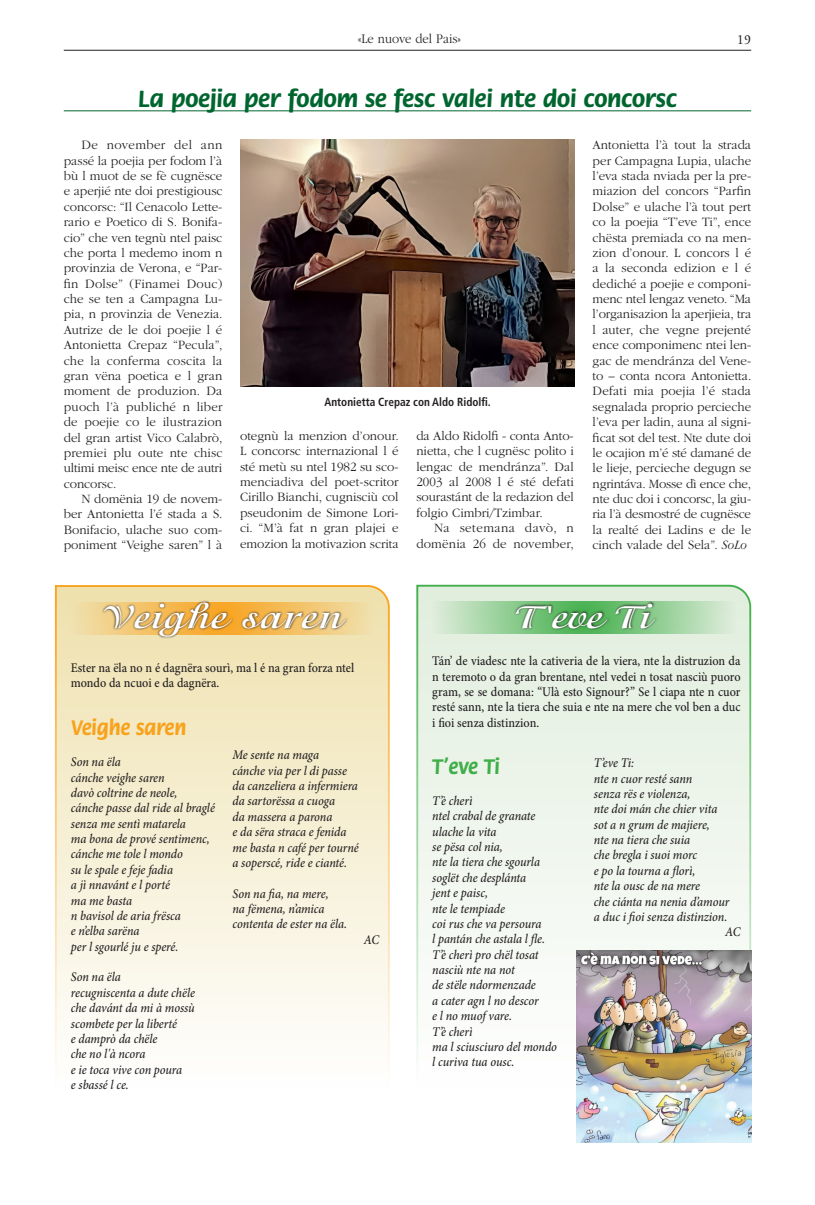
<style>
.page{position:relative;width:815px;height:1205px;background:#fff}
.page>*{position:absolute;margin:0;border:0;box-sizing:border-box;transform-origin:0 0}
.Isadora_38{font:700 34.88px "Isadora Std";letter-spacing:.05em;color:#fff;scale:1.15 1}
.Flora_Bold_12_con_fi{font:700 25px "Flora Std";color:#00652e}
.Tit_18_ITCFlora{font:700 22.5px "Flora Std";color:#f9a21c;scale:.92 1}
.Tit_18_ITCFlora-2{font:700 22.5px "Flora Std";color:#40ae49;scale:.92 1}
.t1{font:300 13.75px "ITC Garamond Std";color:#231f20;scale:.92 1}
.t2{font:13.75px "Giovanni Std";color:#231f20;scale:.94 1}
.Gar_Light_10_6x12_3{font:300 13.25px/15.4px "ITC Garamond Std";color:#231f20;text-align:justify}
.Gar_Light_10_6x12_3-2{font:italic 500 13.25px "Minion Pro";letter-spacing:-.005em;color:#231f20;scale:.92 1}
.Gar_Light_10_6x12_3-3{font:500 13.25px/15.4px "Minion Pro";color:#231f20;text-align:justify;scale:.92 1}
.Did{font:700 condensed 11.75px "Frutiger LT Std";color:#231f20;scale:.96 1}
.s1{font-style:italic}
</style>
<div class="page">
<hr style="left:64px;top:50px;width:687px;height:1px;background:#231f20">
<svg style="left:416px;top:584px;width:336px;height:559px"></svg>
<img style="left:576px;top:950px;width:175px;height:192px">
<svg style="left:431px;top:601px;width:304px;height:33px;background:#b1dab1"></svg>
<svg style="left:513px;top:601px;width:144px;height:30px;background:#5a9f5e"></svg>
<hr style="left:64px;top:111px;width:687px;height:1px;background:#00652e">
<img style="left:240px;top:140px;width:334px;height:246px">
<svg style="left:54px;top:585px;width:336px;height:482px"></svg>
<svg style="left:70px;top:602px;width:304px;height:32px;background:#f0dba2"></svg>
<svg style="left:102px;top:600px;width:247px;height:38px;background:#d0a65b"></svg>
<p class="t1" style="left:358px;top:32px;width:113px">«Le nuove del Pais»</p>
<p class="t2" style="left:737px;top:31px;width:17px">19</p>
<p class="Flora_Bold_12_con_fi" style="left:138px;top:85px;width:540px">La poejia per fodom se fesc valei nte doi concorsc</p>
<p class="Gar_Light_10_6x12_3" style="left:64px;top:138px;width:160px;text-indent:18px">De november del ann passé la poejia per fodom l’à bù l muot de se fè cugnësce e aperjié nte doi prestigiousc concorsc: “Il Cenacolo Lette&shy;rario e Poetico di S. Bonifa&shy;cio” che ven tegnù ntel paisc che porta l medemo inom n provinzia de Verona, e “Par&shy;fin Dolse” (Finamei Douc) che se ten a Campagna Lu&shy;pia, n provinzia de Venezia.<br>Autrize de le doi poejie l é Antonietta Crepaz “Pecula”, che la conferma coscita la gran vëna poetica e l gran moment de produzion. Da puoch l’à publiché n liber de poejie co le ilustrazion del gran artist Vico Calabrò, premiei plu oute nte chisc ultimi meisc ence nte de autri concorsc.</p>
<p class="Gar_Light_10_6x12_3" style="left:64px;top:491px;width:160px;text-indent:18px">N domënia 19 de novem&shy;ber Antonietta l’é stada a S.<br>Bonifacio, ulache suo com&shy;poniment “Veighe saren” l à</p>
<p class="Gar_Light_10_6x12_3" style="left:593px;top:138px;width:160px">Antonietta l’à tout la strada per Campagna Lupia, ulache l’eva stada nviada per la pre&shy;miazion del concors “Parfin Dolse” e ulache l’à tout pert co la poejia “T’eve Ti”, ence chësta premiada co na men&shy;zion d’onour. L concors l é a la seconda edizion e l é dediché a poejie e componi&shy;menc ntel lengaz veneto. “Ma l’organisazion la aperjieia, tra l auter, che vegne prejenté ence componimenc ntei len&shy;gac de mendránza del Vene&shy;to – conta ncora Antonietta.<br>Defati mia poejia l’é stada segnalada proprio percieche l’eva per ladin, auna al signi&shy;ficat sot del test. Nte dute doi le ocajion m’é sté damané de le lieje, percieche degugn se ngrintáva. Mosse dì ence che, nte duc doi i concorsc, la giu&shy;ria l’à desmostré de cugnësce la realté dei Ladins e de le cinch valade del Sela”. <span class="s1">SoLo</span></p>
<p class="Did" style="left:325px;top:395px;width:175px">Antonietta Crepaz con Aldo Ridolfi.</p>
<p class="Gar_Light_10_6x12_3" style="left:240px;top:428px;width:160px">otegnù la menzion d’onour.<br>L concorsc internazional l é sté metù su ntel 1982 su sco&shy;menciadiva del poet-scritor Cirillo Bianchi, cugnisciù col pseudonim de Simone Lori&shy;ci. “M’à fat n gran plajei e emozion la motivazion scrita</p>
<p class="Gar_Light_10_6x12_3" style="left:416px;top:428px;width:159px">da Aldo Ridolfi - conta Anto&shy;nietta, che l cugnësc polito i lengac de mendránza”. Dal 2003 al 2008 l é sté defati sourastánt de la redazion del folgio Cimbri/Tzimbar.</p>
<p class="Gar_Light_10_6x12_3" style="left:416px;top:520px;width:159px;text-align:right">Na setemana davò, n domënia 26 de november,</p>
<p class="Isadora_38" style="left:101px;top:597px;width:211px">Veighe saren</p>
<p class="Gar_Light_10_6x12_3-3" style="left:71px;top:660px;width:309px">Ester na ëla no n é dagnëra sourì, ma l é na gran forza ntel mondo da ncuoi e da dagnëra.</p>
<p class="Tit_18_ITCFlora" style="left:71px;top:716px;width:127px">Veighe saren</p>
<p class="Gar_Light_10_6x12_3-2" style="left:71px;top:753px;width:56px">Son na ёla</p>
<p class="Gar_Light_10_6x12_3-2" style="left:71px;top:768px;width:104px">cánche veighe saren</p>
<p class="Gar_Light_10_6x12_3-2" style="left:71px;top:783px;width:117px">davò coltrine de neole,</p>
<p class="Gar_Light_10_6x12_3-2" style="left:71px;top:799px;width:158px">cánche passe dal ride al braglé</p>
<p class="Gar_Light_10_6x12_3-2" style="left:71px;top:814px;width:127px">senza me sentì matarela</p>
<p class="Gar_Light_10_6x12_3-2" style="left:71px;top:830px;width:152px">ma bona de prové sentimenc,</p>
<p class="Gar_Light_10_6x12_3-2" style="left:71px;top:845px;width:123px">cánche me tole l mondo</p>
<p class="Gar_Light_10_6x12_3-2" style="left:71px;top:860px;width:113px">su le spale e feje fadia</p>
<p class="Gar_Light_10_6x12_3-2" style="left:71px;top:876px;width:109px">a jì nnavánt e l porté</p>
<p class="Gar_Light_10_6x12_3-2" style="left:71px;top:891px;width:68px">ma me basta</p>
<p class="Gar_Light_10_6x12_3-2" style="left:71px;top:906px;width:121px">n bavisol de aria frёsca</p>
<p class="Gar_Light_10_6x12_3-2" style="left:71px;top:922px;width:76px">e n’elba sarёna</p>
<p class="Gar_Light_10_6x12_3-2" style="left:71px;top:937px;width:118px">per l sgourlé ju e speré.</p>
<p class="Gar_Light_10_6x12_3-2" style="left:71px;top:968px;width:56px">Son na ёla</p>
<p class="Gar_Light_10_6x12_3-2" style="left:71px;top:983px;width:136px">recugniscenta a dute chёle</p>
<p class="Gar_Light_10_6x12_3-2" style="left:71px;top:999px;width:136px">che davánt da mi à mossù</p>
<p class="Gar_Light_10_6x12_3-2" style="left:71px;top:1014px;width:117px">scombete per la liberté</p>
<p class="Gar_Light_10_6x12_3-2" style="left:71px;top:1029px;width:96px">e damprò da chёle</p>
<p class="Gar_Light_10_6x12_3-2" style="left:71px;top:1045px;width:83px">che no l'à ncora</p>
<p class="Gar_Light_10_6x12_3-2" style="left:71px;top:1060px;width:123px">e ie toca vive con poura</p>
<p class="Gar_Light_10_6x12_3-2" style="left:71px;top:1076px;width:65px">e sbassé l ce.</p>
<p class="Gar_Light_10_6x12_3-2" style="left:232px;top:746px;width:96px">Me sente na maga</p>
<p class="Gar_Light_10_6x12_3-2" style="left:232px;top:761px;width:126px">cánche via per l di passe</p>
<p class="Gar_Light_10_6x12_3-2" style="left:232px;top:776px;width:138px">da canzeliera a infermiera</p>
<p class="Gar_Light_10_6x12_3-2" style="left:232px;top:792px;width:113px">da sartorёssa a cuoga</p>
<p class="Gar_Light_10_6x12_3-2" style="left:232px;top:807px;width:110px">da massera a parona</p>
<p class="Gar_Light_10_6x12_3-2" style="left:232px;top:823px;width:125px">e da sёra straca e fenida</p>
<p class="Gar_Light_10_6x12_3-2" style="left:232px;top:838px;width:139px">me basta n café per tourné</p>
<p class="Gar_Light_10_6x12_3-2" style="left:232px;top:853px;width:126px">a soperscé, ride e cianté.</p>
<p class="Gar_Light_10_6x12_3-2" style="left:232px;top:884px;width:106px">Son na fia, na mere,</p>
<p class="Gar_Light_10_6x12_3-2" style="left:232px;top:899px;width:102px">na fёmena, n’amica</p>
<p class="Gar_Light_10_6x12_3-2" style="left:232px;top:915px;width:126px">contenta de ester na ёla.</p>
<p class="Gar_Light_10_6x12_3-2" style="left:364px;top:930px;width:18px">AC</p>
<p class="Isadora_38" style="left:515px;top:596px;width:120px">T'eve Ti</p>
<p class="Gar_Light_10_6x12_3-3" style="left:432px;top:653px;width:337px">Tán’ de viadesc nte la cativeria de la viera, nte la distruzion da n teremoto o da gran brentane, ntel vedei n tosat nasciù puoro gram, se se domana: “Ulà esto Signour?” Se l ciapa nte n cuor resté sann, nte la tiera che suia e nte na mere che vol ben a duc i fioi senza distinzion.</p>
<p class="Tit_18_ITCFlora-2" style="left:432px;top:754px;width:75px">T’eve Ti</p>
<p class="Gar_Light_10_6x12_3-2" style="left:432px;top:791px;width:45px">T’è cherì</p>
<p class="Gar_Light_10_6x12_3-2" style="left:432px;top:807px;width:114px">ntel crabal de granate</p>
<p class="Gar_Light_10_6x12_3-2" style="left:432px;top:822px;width:71px">ulache la vita</p>
<p class="Gar_Light_10_6x12_3-2" style="left:432px;top:837px;width:78px">se pёsa col nia,</p>
<p class="Gar_Light_10_6x12_3-2" style="left:432px;top:853px;width:119px">nte la tiera che sgourla</p>
<p class="Gar_Light_10_6x12_3-2" style="left:432px;top:868px;width:104px">soglёt che desplánta</p>
<p class="Gar_Light_10_6x12_3-2" style="left:432px;top:884px;width:62px">jent e paisc,</p>
<p class="Gar_Light_10_6x12_3-2" style="left:432px;top:899px;width:80px">nte le tempiade</p>
<p class="Gar_Light_10_6x12_3-2" style="left:432px;top:914px;width:120px">coi rus che va persoura</p>
<p class="Gar_Light_10_6x12_3-2" style="left:432px;top:930px;width:124px">l pantán che astala l fle.</p>
<p class="Gar_Light_10_6x12_3-2" style="left:432px;top:945px;width:117px">T’è cherì pro chёl tosat</p>
<p class="Gar_Light_10_6x12_3-2" style="left:432px;top:960px;width:91px">nasciù nte na not</p>
<p class="Gar_Light_10_6x12_3-2" style="left:432px;top:976px;width:114px">de stёle ndormenzade</p>
<p class="Gar_Light_10_6x12_3-2" style="left:432px;top:991px;width:117px">a cater agn l no descor</p>
<p class="Gar_Light_10_6x12_3-2" style="left:432px;top:1007px;width:88px">e l no muof vare.</p>
<p class="Gar_Light_10_6x12_3-2" style="left:432px;top:1022px;width:45px">T’è cherì</p>
<p class="Gar_Light_10_6x12_3-2" style="left:432px;top:1037px;width:137px">ma l sciusciuro del mondo</p>
<p class="Gar_Light_10_6x12_3-2" style="left:432px;top:1053px;width:91px">l curiva tua ousc.</p>
<p class="Gar_Light_10_6x12_3-2" style="left:594px;top:754px;width:45px">T’eve Ti:</p>
<p class="Gar_Light_10_6x12_3-2" style="left:594px;top:769px;width:108px">nte n cuor resté sann</p>
<p class="Gar_Light_10_6x12_3-2" style="left:594px;top:784px;width:107px">senza rës e violenza,</p>
<p class="Gar_Light_10_6x12_3-2" style="left:594px;top:800px;width:136px">nte doi mán che chier vita</p>
<p class="Gar_Light_10_6x12_3-2" style="left:594px;top:815px;width:128px">sot a n grum de majiere,</p>
<p class="Gar_Light_10_6x12_3-2" style="left:594px;top:831px;width:106px">nte na tiera che suia</p>
<p class="Gar_Light_10_6x12_3-2" style="left:594px;top:846px;width:114px">che bregla i suoi morc</p>
<p class="Gar_Light_10_6x12_3-2" style="left:594px;top:861px;width:112px">e po la tourna a florì,</p>
<p class="Gar_Light_10_6x12_3-2" style="left:594px;top:877px;width:117px">nte la ousc de na mere</p>
<p class="Gar_Light_10_6x12_3-2" style="left:594px;top:892px;width:149px">che ciánta na nenia d’amour</p>
<p class="Gar_Light_10_6x12_3-2" style="left:594px;top:907px;width:147px">a duc i fioi senza distinzion.</p>
<p class="Gar_Light_10_6x12_3-2" style="left:725px;top:923px;width:18px">AC</p>
</div>
